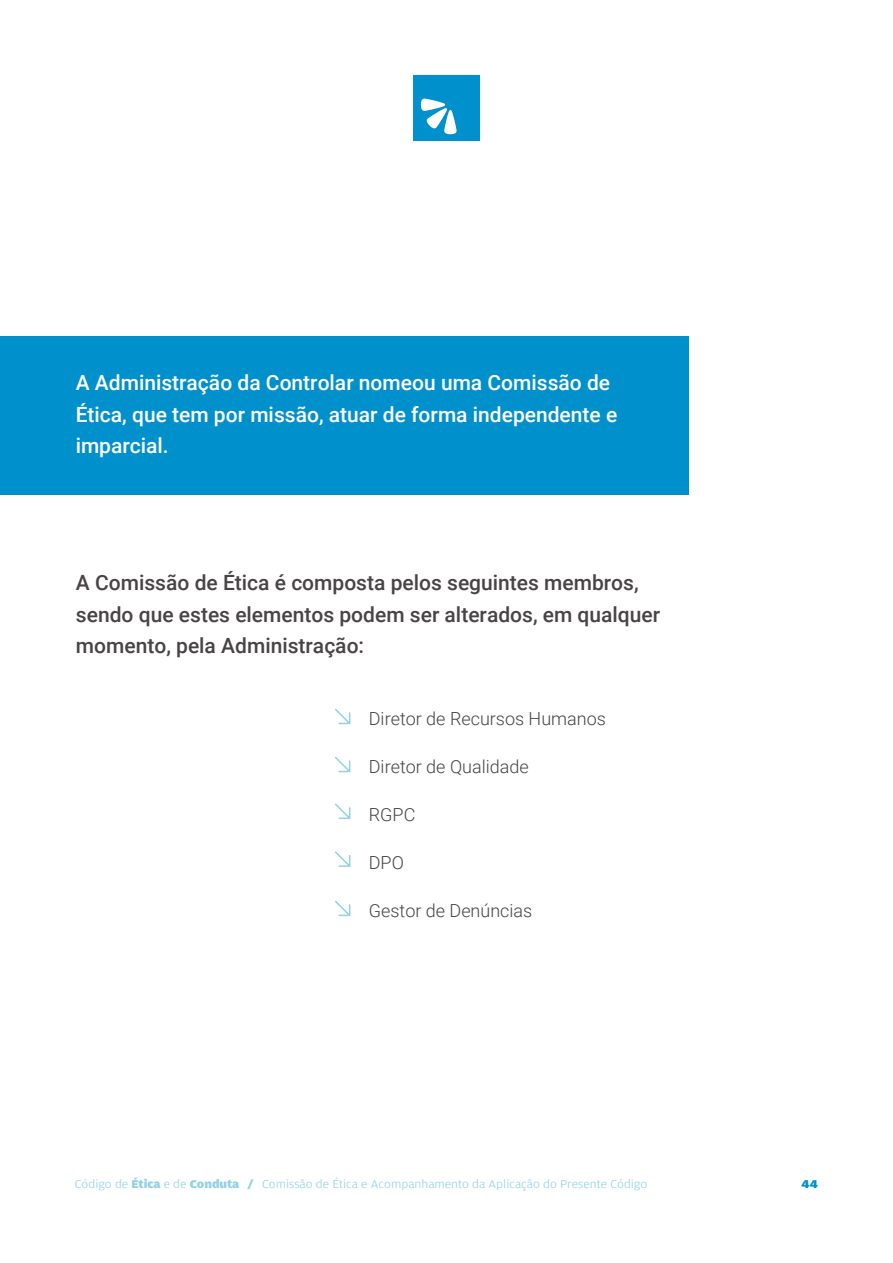
<style>
.page{position:relative;width:893px;height:1263px;background:#fff}
.page>*{position:absolute;margin:0;border:0;box-sizing:border-box;transform-origin:0 0}
.t1{font:500 21px/31.5px "Roboto";color:#484344}
.t2{font:500 21px/31.5px "Roboto";color:#fff}
.t3{font:300 18px "Roboto";color:#484344}
.t4{font:300 12px "Amplitude Wide";color:#92d2e3}
.t5{font:900 12px "Amplitude Wide";color:#0091cc}
.s1{font-weight:900}
</style>
<div class="page">
<svg style="left:335px;top:708px;width:16px;height:17px"></svg>
<svg style="left:335px;top:756px;width:16px;height:17px"></svg>
<svg style="left:335px;top:803px;width:16px;height:16px"></svg>
<svg style="left:335px;top:851px;width:16px;height:16px"></svg>
<svg style="left:335px;top:900px;width:16px;height:17px"></svg>
<div style="left:0;top:336px;width:688px;height:159px;background:#0091cc"></div>
<div style="left:413px;top:75px;width:67px;height:66px;background:#0091cc"></div>
<svg style="left:421px;top:98px;width:36px;height:36px"></svg>
<p class="t2" style="left:76px;top:366px;width:543px">A Administração da Controlar nomeou uma Comissão de<br>Ética, que tem por missão, atuar de forma independente e imparcial.</p>
<p class="t1" style="left:76px;top:566px;width:586px">A Comissão de Ética é composta pelos seguintes membros, sendo que estes elementos podem ser alterados, em qualquer momento, pela Administração:</p>
<p class="t3" style="left:369px;top:706px;width:239px">Diretor de Recursos Humanos</p>
<p class="t3" style="left:369px;top:754px;width:161px">Diretor de Qualidade</p>
<p class="t3" style="left:369px;top:802px;width:48px">RGPC</p>
<p class="t3" style="left:369px;top:850px;width:37px">DPO</p>
<p class="t3" style="left:369px;top:898px;width:165px">Gestor de Denúncias</p>
<p class="t4" style="left:75px;top:1177px;width:574px">Código de <span class="s1">Ética</span> e de <span class="s1">Conduta /</span> Comissão de Ética e Acompanhamento da Aplicação do Presente Código</p>
<p class="t5" style="left:801px;top:1177px;width:18px">44</p>
</div>
